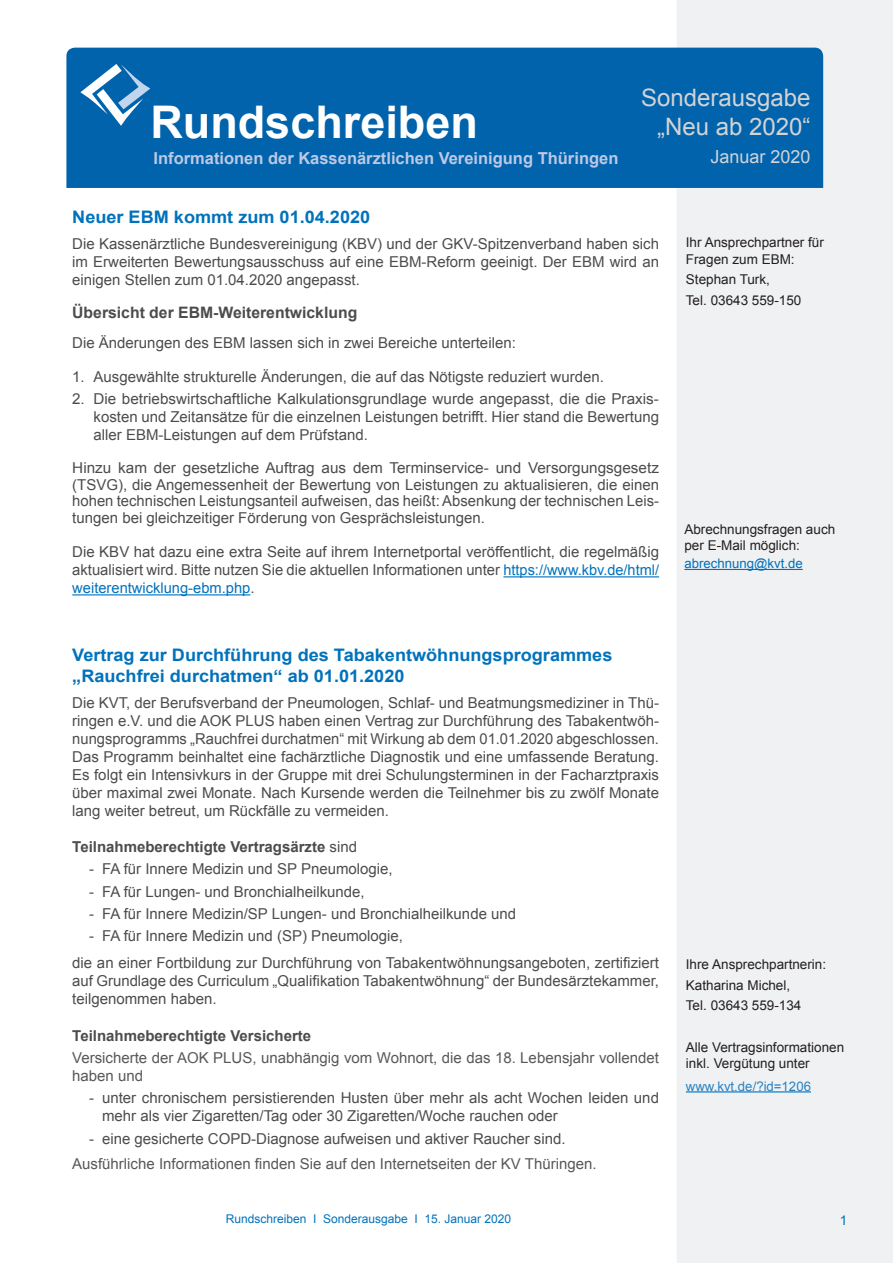
<style>
.page{position:relative;width:893px;height:1263px;background:#fff}
.page>*{position:absolute;margin:0;border:0;box-sizing:border-box;transform-origin:0 0}
.t1{font:700 45px "Arial";color:#fff}
.t2{font:24px/28.5px "Arial";color:#d2d3d5;text-align:right}
.t3{font:18px "Arial";color:#d2d3d5}
.t4{font:700 17.25px/21px "Arial";color:#0072bc;scale:1.05 1}
.t5{font:700 16.5px "Arial";color:#bcc9e6}
.t6{font:700 15.75px "Arial";color:#4b4c4d}
.t7{font:15px/18px "Arial";color:#4b4c4d}
.t8{font:15px/18px "Arial";color:#57585a}
.t9{font:700 15px "Arial";color:#4b4c4d}
.t10{font:14.7px "Arial";color:#0072bc}
.t11{font:13.5px/16.5px "Arial";color:#231f20}
.t12{font:13.5px "Arial";color:#0072bc}
.t13{font:13.2px "Arial";color:#2783c5}
.t14{font:13.2px "Arial";color:#0072bc}
.t15{font:12px "Arial";color:#0072bc}
.s1{font-size:14.7px;color:#0072bc}
.s2{font-size:15px;color:#4b4c4d}
.s3{font-weight:400}
</style>
<div class="page">
<div style="left:677px;top:0;width:216px;height:1263px;background:#f0f1f2"></div>
<div style="left:66px;top:48px;width:757px;height:140px;background:#0163ab"></div>
<svg style="left:80px;top:64px;width:70px;height:62px"></svg>
<hr style="left:503px;top:576px;width:156px;height:1px;background:#0072bc">
<hr style="left:72px;top:594px;width:178px;height:1px;background:#0072bc">
<hr style="left:684px;top:569px;width:119px;height:1px;background:#0072bc">
<hr style="left:686px;top:1091px;width:125px;height:1px;background:#0072bc">
<h1 class="t1" style="left:150px;top:97px;width:329px">Rundschreiben</h1>
<p class="t5" style="left:154px;top:149px;width:466px">Informationen der Kassenärztlichen Vereinigung Thüringen</p>
<h2 class="t2" style="left:641px;top:84px;width:171px">Sonderausgabe „Neu ab 2020“</h2>
<p class="t3" style="left:710px;top:145px;width:102px">Januar 2020</p>
<p class="t4" style="left:72px;top:207px;width:285px">Neuer EBM kommt zum 01.04.2020</p>
<p class="t7" style="left:72px;top:235px;width:588px;text-align:justify">Die Kassenärztliche Bundesvereinigung (KBV) und der GKV-Spitzenverband haben sich im Erweiterten Bewertungsausschuss auf eine EBM-Reform geeinigt. Der EBM wird an einigen Stellen zum 01.04.2020 angepasst.</p>
<p class="t6" style="left:72px;top:302px;width:287px">Übersicht der EBM-Weiterentwicklung</p>
<p class="t7" style="left:72px;top:333px;width:445px">Die Änderungen des EBM lassen sich in zwei Bereiche unterteilen:</p>
<p class="t7" style="left:72px;top:368px;width:533px">1. Ausgewählte strukturelle Änderungen, die auf das Nötigste reduziert wurden.</p>
<p class="t7" style="left:94px;top:390px;width:567px;text-indent:-21px">2. Die betriebswirtschaftliche Kalkulationsgrundlage wurde angepasst, die die Praxis‑ kosten und Zeitansätze für die einzelnen Leistungen betrifft. Hier stand die Bewertung aller EBM-Leistungen auf dem Prüfstand.</p>
<p class="t7" style="left:72px;top:460px;width:588px;line-height:16.5px;text-align:justify">Hinzu kam der gesetzliche Auftrag aus dem Terminservice- und Versorgungsgesetz (TSVG), die Angemessenheit der Bewertung von Leistungen zu aktualisieren, die einen hohen technischen Leistungsanteil aufweisen, das heißt: Absenkung der technischen Leis&shy;tungen bei gleichzeitiger Förderung von Gesprächsleistungen.</p>
<p class="t7" style="left:72px;top:543px;width:588px">Die KBV hat dazu eine extra Seite auf ihrem Internetportal veröffentlicht, die regelmäßig aktualisiert wird. Bitte nutzen Sie die aktuellen Informationen unter <span class="s1">https://www.kbv.de/html/</span></p>
<p class="t10" style="left:72px;top:578px;width:184px">weiterentwicklung-ebm.php<span class="s2">.</span></p>
<p class="t4" style="left:72px;top:644px;width:516px">Vertrag zur Durchführung des Tabakentwöhnungsprogrammes „Rauchfrei durchatmen“ ab 01.01.2020</p>
<p class="t7" style="left:72px;top:694px;width:588px;text-align:justify">Die KVT, der Berufsverband der Pneumologen, Schlaf- und Beatmungsmediziner in Thü&shy;ringen e.V. und die AOK PLUS haben einen Vertrag zur Durchführung des Tabakentwöh&shy;nungsprogramms „Rauchfrei durchatmen“ mit Wirkung ab dem 01.01.2020 abgeschlossen.<br>Das Programm beinhaltet eine fachärztliche Diagnostik und eine umfassende Beratung.<br>Es folgt ein Intensivkurs in der Gruppe mit drei Schulungsterminen in der Facharztpraxis über maximal zwei Monate. Nach Kursende werden die Teilnehmer bis zu zwölf Monate lang weiter betreut, um Rückfälle zu vermeiden.</p>
<p class="t9" style="left:72px;top:837px;width:286px">Teilnahmeberechtigte Vertragsärzte <span class="s3">sind</span></p>
<p class="t7" style="left:89px;top:860px;width:305px">- FA für Innere Medizin und SP Pneumologie,</p>
<p class="t7" style="left:89px;top:882px;width:277px">- FA für Lungen- und Bronchialheilkunde,</p>
<p class="t7" style="left:89px;top:905px;width:428px">- FA für Innere Medizin/SP Lungen- und Bronchialheilkunde und</p>
<p class="t7" style="left:72px;top:923px;width:588px;line-height:26.5px;text-indent:17px">- FA für Innere Medizin und (SP) Pneumologie,<br>die an einer Fortbildung zur Durchführung von Tabakentwöhnungsangeboten, zertifiziert</p>
<p class="t7" style="left:72px;top:971px;width:588px">auf Grundlage des Curriculum „Qualifikation Tabakentwöhnung“ der Bundesärztekammer, teilgenommen haben.</p>
<p class="t9" style="left:72px;top:1026px;width:240px">Teilnahmeberechtigte Versicherte</p>
<p class="t8" style="left:72px;top:1049px;width:588px">Versicherte der AOK PLUS, unabhängig vom Wohnort, die das 18. Lebensjahr vollendet haben und</p>
<p class="t7" style="left:102px;top:1089px;width:558px;text-indent:-13px">- unter chronischem persistierenden Husten über mehr als acht Wochen leiden und mehr als vier Zigaretten/Tag oder 30 Zigaretten/Woche rauchen oder</p>
<p class="t7" style="left:89px;top:1129px;width:478px">- eine gesicherte COPD-Diagnose aufweisen und aktiver Raucher sind.</p>
<p class="t8" style="left:72px;top:1155px;width:526px">Ausführliche Informationen finden Sie auf den Internetseiten der KV Thüringen.</p>
<p class="t11" style="left:686px;top:234px;width:140px">Ihr Ansprechpartner für<br>Fragen zum EBM:</p>
<p class="t11" style="left:686px;top:269px;width:117px;line-height:20.7px">Stephan Turk,<br>Tel. 03643 559-150</p>
<p class="t11" style="left:684px;top:521px;width:152px">Abrechnungsfragen auch per E-Mail möglich:</p>
<p class="t14" style="left:684px;top:555px;width:120px">abrechnung@kvt.de</p>
<p class="t11" style="left:686px;top:954px;width:142px;line-height:20.7px">Ihre Ansprechpartnerin:<br>Katharina Michel,<br>Tel. 03643 559-134</p>
<p class="t11" style="left:686px;top:1039px;width:160px">Alle Vertragsinformationen inkl. Vergütung unter</p>
<p class="t13" style="left:686px;top:1077px;width:127px">www.kvt.de/?id=1206</p>
<p class="t15" style="left:226px;top:1211px;width:287px">Rundschreiben I Sonderausgabe I 15. Januar 2020</p>
<p class="t12" style="left:840px;top:1212px;width:9px">1</p>
</div>
